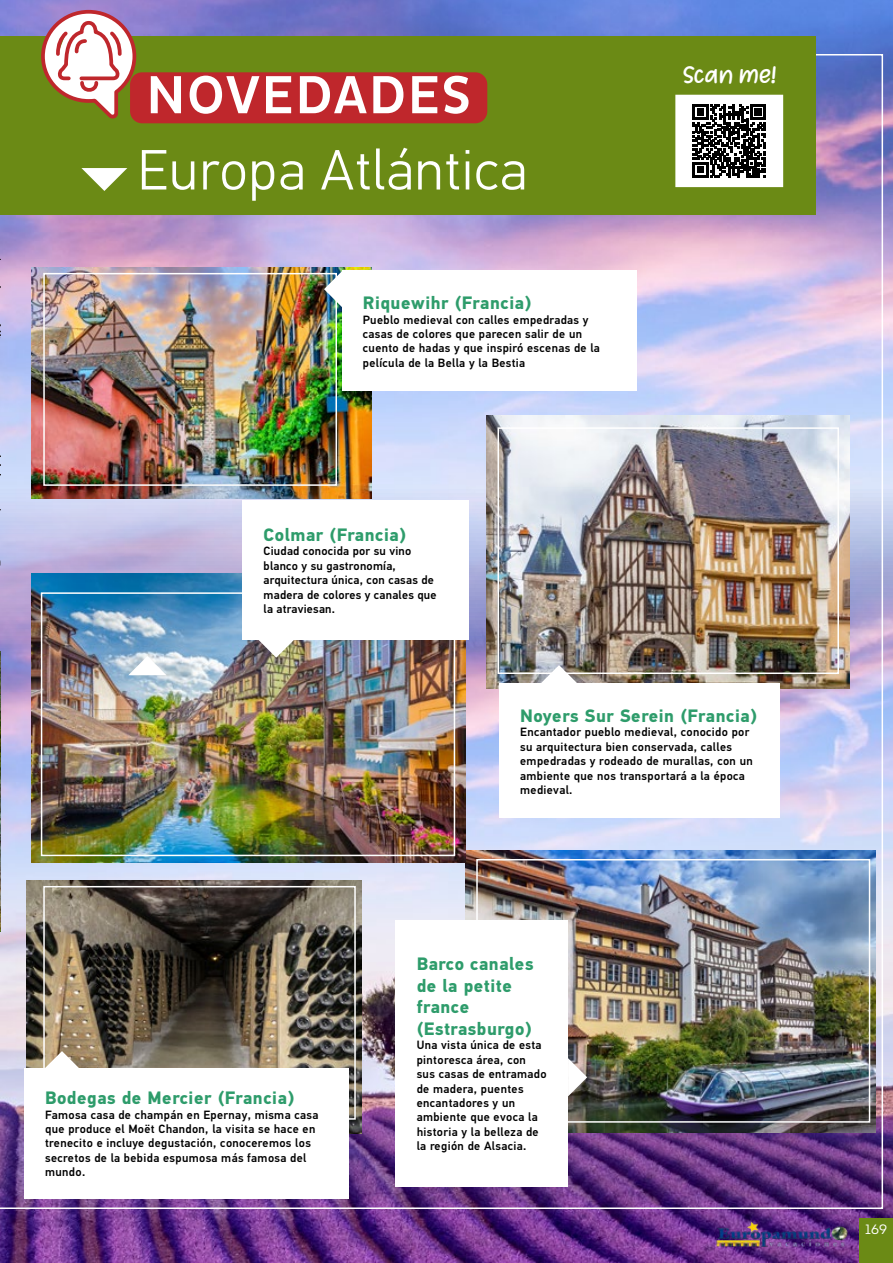
<style>
.page{position:relative;width:893px;height:1263px;background:#fff}
.page>*{position:absolute;margin:0;border:0;box-sizing:border-box;transform-origin:0 0}
.t1{font:300 56.7px "PF Din Text Universal";letter-spacing:.02em;color:#fff}
.t2{font:500 54.6px "Pluto Cond";letter-spacing:.015em;color:#fff}
.t3{font:22.5px "Heart Warming";letter-spacing:.005em;color:#fff}
.t4{font:700 18px/21.6px "PF Din Text Universal";letter-spacing:.03em;color:#2e9c6b}
.t5{font:13.5px "Intro";color:#fff}
.t6{font:500 12px/14.4px "PF Din Text Universal";letter-spacing:.03em;color:#000}
</style>
<div class="page">
<img style="left:0;top:983px;width:893px;height:280px">
<img style="left:0;top:0;width:893px;height:983px">
<img style="left:0;top:54px;width:883px;height:1155px">
<div style="left:0;top:36px;width:816px;height:179px;background:#6b8a15"></div>
<svg style="left:81px;top:168px;width:46px;height:23px"></svg>
<div style="left:676px;top:95px;width:106px;height:91px;background:#fff"></div>
<svg style="left:693px;top:104px;width:73px;height:73px"></svg>
<div style="left:675px;top:95px;width:108px;height:92px;border:2px solid #fff"></div>
<div style="left:395px;top:920px;width:173px;height:266px;background:#fff"></div>
<svg style="left:568px;top:1058px;width:19px;height:38px"></svg>
<img style="left:0;top:652px;width:1px;height:279px">
<img style="left:31px;top:268px;width:340px;height:231px">
<img style="left:27px;top:880px;width:334px;height:253px">
<div style="left:43px;top:886px;width:313px;height:234px;border:2px solid #fff"></div>
<div style="left:24px;top:1068px;width:325px;height:130px;background:#fff"></div>
<svg style="left:43px;top:1051px;width:38px;height:17px"></svg>
<div style="left:43px;top:273px;width:294px;height:213px;border:2px solid #fff"></div>
<div style="left:342px;top:271px;width:294px;height:120px;background:#fff"></div>
<svg style="left:324px;top:270px;width:19px;height:38px"></svg>
<img style="left:31px;top:573px;width:434px;height:289px">
<div style="left:41px;top:592px;width:414px;height:264px;border:2px solid #fff"></div>
<div style="left:242px;top:500px;width:227px;height:140px;background:#fff"></div>
<svg style="left:128px;top:656px;width:38px;height:19px"></svg>
<div style="left:130px;top:72px;width:357px;height:51px;background:#bf272c;border-radius:12px"></div>
<svg style="left:39px;top:8px;width:99px;height:110px"></svg>
<svg style="left:540px;top:665px;width:38px;height:19px"></svg>
<svg style="left:257px;top:640px;width:38px;height:18px"></svg>
<div style="left:859px;top:1219px;width:34px;height:44px;background:#6b8a15"></div>
<img style="left:716px;top:1220px;width:133px;height:28px">
<h2 class="t2" style="left:146px;top:64px;width:327px">NOVEDADES</h2>
<h1 class="t1" style="left:137px;top:136px;width:391px">Europa Atlántica</h1>
<h3 class="t4" style="left:363px;top:293px;width:170px">Riquewihr (Francia)</h3>
<p class="t6" style="left:363px;top:313px;width:239px">Pueblo medieval con calles empedradas y casas de colores que parecen salir de un cuento de hadas y que inspiró escenas de la película de la Bella y la Bestia</p>
<h3 class="t4" style="left:264px;top:525px;width:144px">Colmar (Francia)</h3>
<p class="t6" style="left:264px;top:545px;width:174px">Ciudad conocida por su vino blanco y su gastronomía, arquitectura única, con casas de madera de colores y canales que la atraviesan.</p>
<h3 class="t3" style="left:682px;top:59px;width:95px">Scan me!</h3>
<h3 class="t4" style="left:45px;top:1088px;width:251px">Bodegas de Mercier (Francia)</h3>
<p class="t6" style="left:45px;top:1108px;width:275px">Famosa casa de champán en Epernay, misma casa que produce el Moët Chandon, la visita se hace en trenecito e incluye degustación, conoceremos los secretos de la bebida espumosa más famosa del mundo.</p>
<h3 class="t4" style="left:520px;top:706px;width:238px">Noyers Sur Serein (Francia)</h3>
<p class="t6" style="left:520px;top:726px;width:234px">Encantador pueblo medieval, conocido por su arquitectura bien conservada, calles empedradas y rodeado de murallas, con un ambiente que nos transportará a la época medieval.</p>
<h3 class="t4" style="left:417px;top:954px;width:118px">Barco canales de la petite france (Estrasburgo)</h3>
<p class="t6" style="left:417px;top:1039px;width:131px">Una vista única de esta pintoresca área, con sus casas de entramado de madera, puentes encantadores y un ambiente que evoca la historia y la belleza de la región de Alsacia.</p>
<p class="t5" style="left:865px;top:1221px;width:23px">169</p>
</div>
